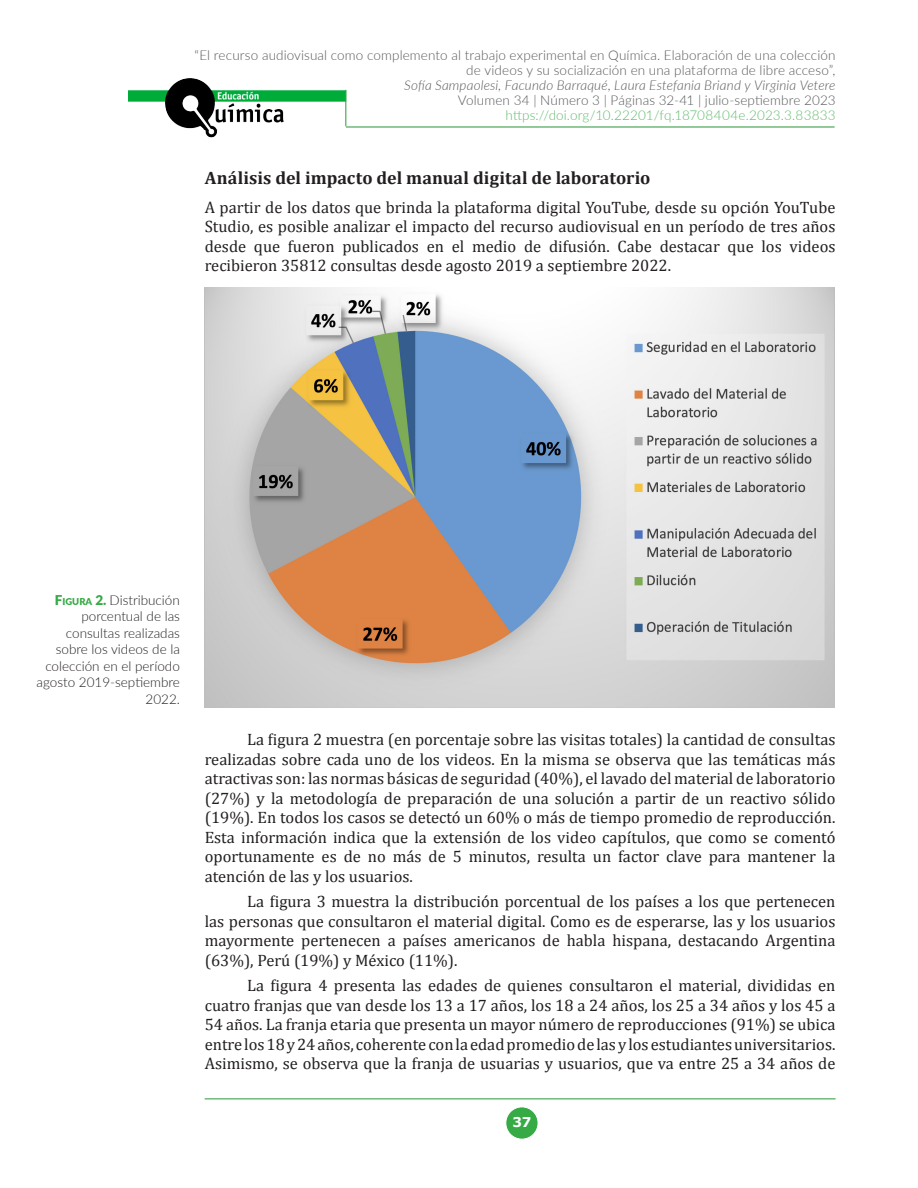
<style>
.page{position:relative;width:918px;height:1188px;background:#fff}
.page>*{position:absolute;margin:0;border:0;box-sizing:border-box;transform-origin:0 0}
.Subtitulo{font:700 18px "Cambria";letter-spacing:.005em;color:#231f20}
.P-San{font:16.5px/19.5px "Cambria";color:#231f20;text-align:justify}
.P-SinSan{font:16.5px/19.5px "Cambria";color:#231f20;text-align:justify}
.t1{font:300 13.5px/15px "Lato";letter-spacing:.005em;color:#57585a;text-align:right}
.PieImg{font:300 13.5px/16.5px "Lato";color:#231f20;text-align:right}
.t2{font:italic 300 13.5px "Lato";letter-spacing:.01em;color:#57585a}
.t3{font:300 13.5px "Lato";letter-spacing:.01em;color:#5ebb6a}
.t4{font:700 13.5px "Verdana";color:#fff}
.s1{font-style:italic}
.s2{font-weight:900;color:#36aa45}
.s3{font-weight:900;font-size:9.45px;color:#36aa45}
</style>
<div class="page">
<img style="left:128px;top:78px;width:217px;height:59px">
<hr style="left:345px;top:126px;width:491px;height:2px;background:#90c797">
<hr style="left:346px;top:127px;width:489px;height:1px;background:#36aa45">
<hr style="left:345px;top:89px;width:2px;height:38px;background:#231f20;opacity:.44">
<hr style="left:346px;top:90px;width:1px;height:36px;background:#36aa45">
<div style="left:506px;top:1107px;width:32px;height:32px;background:#36aa45;border-radius:50%"></div>
<div style="left:505px;top:1107px;width:33px;height:33px;border:1px solid #fff;border-radius:50%"></div>
<hr style="left:204px;top:1098px;width:632px;height:2px;background:#76be7f">
<hr style="left:205px;top:1099px;width:631px;height:1px;background:#36aa45">
<img style="left:205px;top:288px;width:630px;height:419px">
<p class="t1" style="left:195px;top:47px;width:643px">“El recurso audiovisual como complemento al trabajo experimental en Química. Elaboración de una colección de videos y su socialización en una plataforma de libre acceso”,</p>
<p class="t2" style="left:404px;top:76px;width:433px">Sofía Sampaolesi, Facundo Barraqué, Laura Estefania Briand y Virginia Vetere</p>
<p class="t1" style="left:458px;top:92px;width:379px">Volumen 34 | Número 3 | Páginas 32-41 | julio-septiembre 2023</p>
<p class="t3" style="left:506px;top:106px;width:332px">https://doi.org/10.22201/fq.18708404e.2023.3.83833</p>
<p class="Subtitulo" style="left:205px;top:165px;width:447px">Análisis del impacto del manual digital de laboratorio</p>
<p class="P-SinSan" style="left:205px;top:197px;width:632px">A partir de los datos que brinda la plataforma digital YouTube<span class="s1">,</span> desde su opción YouTube Studio, es posible analizar el impacto del recurso audiovisual en un período de tres años desde que fueron publicados en el medio de difusión. Cabe destacar que los videos recibieron 35812 consultas desde agosto 2019 a septiembre 2022.</p>
<p class="PieImg" style="left:36px;top:591px;width:145px"><span class="s2">F</span><span class="s3">IGURA</span> <span class="s2">2.</span> Distribución porcentual de las consultas realizadas sobre los videos de la colección en el período agosto 2019-septiembre<br>2022.</p>
<p class="P-San" style="left:205px;top:730px;width:632px;text-indent:43px">La figura 2 muestra (en porcentaje sobre las visitas totales) la cantidad de consultas realizadas sobre cada uno de los videos. En la misma se observa que las temáticas más atractivas son: las normas básicas de seguridad (40%), el lavado del material de laboratorio (27%) y la metodología de preparación de una solución a partir de un reactivo sólido (19%). En todos los casos se detectó un 60% o más de tiempo promedio de reproducción.<br>Esta información indica que la extensión de los video capítulos, que como se comentó oportunamente es de no más de 5 minutos, resulta un factor clave para mantener la atención de las y los usuarios.</p>
<p class="P-San" style="left:205px;top:892px;width:632px;text-indent:43px">La figura 3 muestra la distribución porcentual de los países a los que pertenecen las personas que consultaron el material digital. Como es de esperarse, las y los usuarios mayormente pertenecen a países americanos de habla hispana, destacando Argentina (63%), Perú (19%) y México (11%).</p>
<p class="P-San" style="left:205px;top:976px;width:632px;text-indent:43px">La figura 4 presenta las edades de quienes consultaron el material, divididas en cuatro franjas que van desde los 13 a 17 años, los 18 a 24 años, los 25 a 34 años y los 45 a 54 años. La franja etaria que presenta un mayor número de reproducciones (91%) se ubica entre los 18 y 24 años, coherente con la edad promedio de las y los estudiantes universitarios.<br>Asimismo, se observa que la franja de usuarias y usuarios, que va entre 25 a 34 años de</p>
<p class="t4" style="left:512px;top:1113px;width:20px">37</p>
</div>
